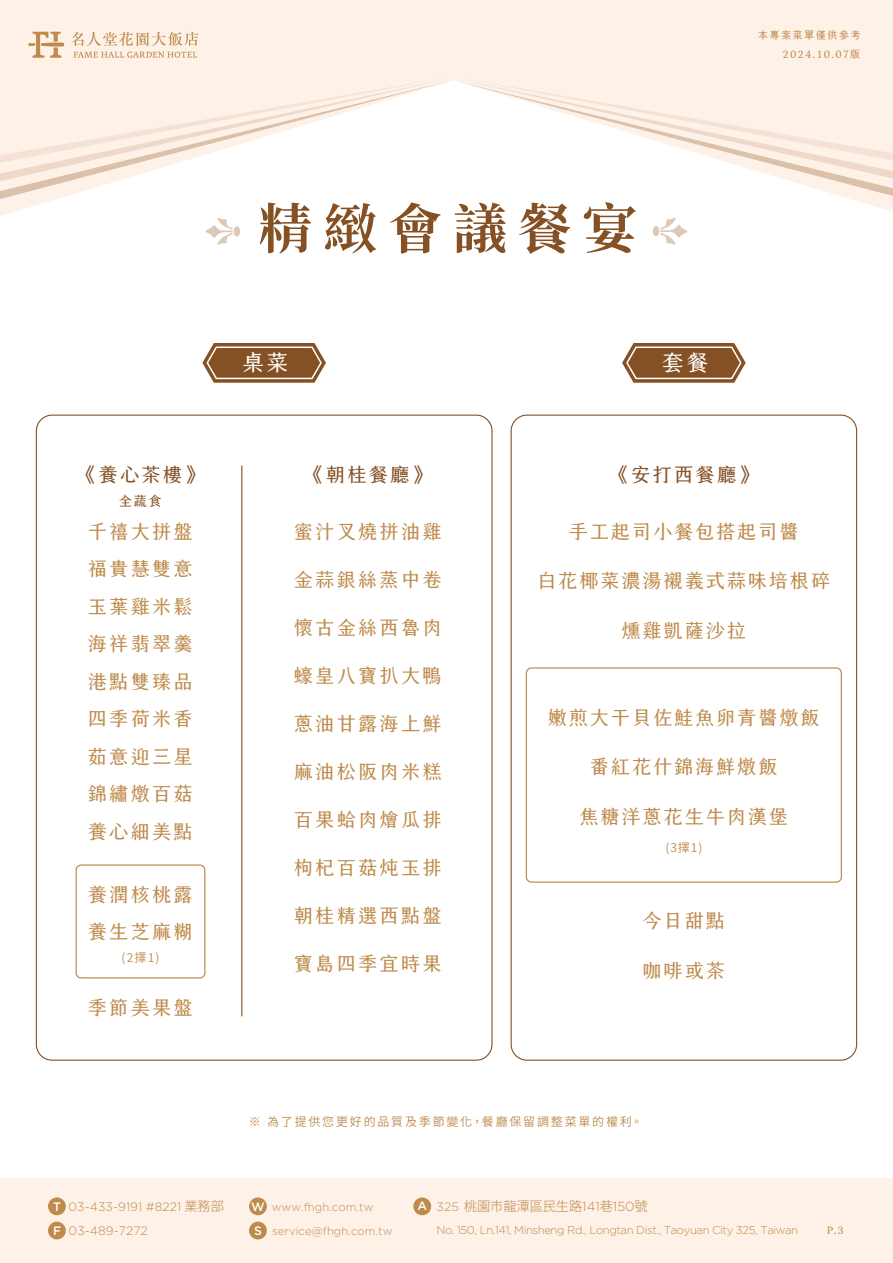
<style>
.page{position:relative;width:893px;height:1263px;background:#fff}
.page>*{position:absolute;margin:0;border:0;box-sizing:border-box;transform-origin:0 0}
.t1{font:700 54px "Source Han Serif TC";letter-spacing:.2em;color:#855023}
.t2{font:22.35px "creamfont 2.0 Regular";color:#fff}
.t3{font:19.5px/37.5px "creamfont 2.0 Regular";letter-spacing:.1em;color:#be8b4c;text-align:justify}
.t4{font:19.5px "creamfont 2.0 Regular";letter-spacing:.08em;color:#be8b4c}
.t5{font:19.5px "creamfont 2.0 Regular";letter-spacing:.1em;color:#855023}
.t6{font:13.5px "creamfont 2.0 Regular";color:#855023}
.t7{font:300 13.2px "Koz Go Pr 6 N";color:#be8b4c}
.t8{font:300 12.15px/23.7px "Gotham";letter-spacing:.01em;color:#be8b4c}
.t9{font:500 12.15px "Gotham";color:#fff}
.t10{font:600 12px "Noto Sans CJ Ktc";letter-spacing:.15em;color:#be8b4c}
.t11{font:300 11.25px "Gotham";letter-spacing:-.035em;color:#be8b4c}
.t12{font:300 11.25px "Gotham";letter-spacing:.005em;color:#be8b4c}
.t13{font:10.5px "creamfont 2.0 Regular";letter-spacing:.1em;color:#be8b4c}
.s1{font-weight:500;color:#fff}
.s2{font-family:"Koz Go Pr 6 N";font-size:13.2px}
.s3{font-family:"Gotham";font-size:12.15px}
.s4{font-family:"Gotham"}
.s5{font-weight:500;font-size:12.15px;color:#fff}
</style>
<div class="page">
<div style="left:0;top:1178px;width:893px;height:85px;background:#fef1e8"></div>
<svg style="left:0;top:0;width:893px;height:216px;background:#fef2ea"></svg>
<svg style="left:452px;top:170px;width:441px;height:36px"></svg>
<svg style="left:457px;top:170px;width:436px;height:19px"></svg>
<svg style="left:0;top:170px;width:452px;height:36px"></svg>
<svg style="left:0;top:170px;width:448px;height:19px"></svg>
<svg style="left:0;top:77px;width:893px;height:93px"></svg>
<svg style="left:29px;top:32px;width:35px;height:26px"></svg>
<svg style="left:74px;top:52px;width:123px;height:6px"></svg>
<svg style="left:71px;top:32px;width:128px;height:14px;background:#edd7c0"></svg>
<div style="left:234px;top:226px;width:6px;height:11px;background:#dcc9b6;border-radius:50%"></div>
<svg style="left:206px;top:218px;width:27px;height:27px"></svg>
<div style="left:653px;top:226px;width:6px;height:10px;background:#dcc9b6;border-radius:50%"></div>
<svg style="left:660px;top:218px;width:27px;height:27px"></svg>
<svg style="left:202px;top:343px;width:124px;height:40px;background:#9b6f4b"></svg>
<svg style="left:622px;top:343px;width:124px;height:40px;background:#9b6f4b"></svg>
<div style="left:76px;top:864px;width:129px;height:114px;border:1px solid #be8b4c;border-radius:5px"></div>
<div style="left:526px;top:667px;width:316px;height:216px;border:1px solid #be8b4c;border-radius:5px"></div>
<hr style="left:241px;top:465px;width:1px;height:551px;background:#855023">
<div style="left:48px;top:1197px;width:18px;height:18px;background:#be8b4c;border-radius:50%"></div>
<div style="left:48px;top:1221px;width:18px;height:18px;background:#be8b4c;border-radius:50%"></div>
<div style="left:413px;top:1197px;width:18px;height:18px;background:#be8b4c;border-radius:50%"></div>
<div style="left:249px;top:1197px;width:18px;height:18px;background:#be8b4c;border-radius:50%"></div>
<div style="left:249px;top:1221px;width:18px;height:18px;background:#be8b4c;border-radius:50%"></div>
<p class="t13" style="left:758px;top:26px;width:104px">本專案菜單僅供參考</p>
<p class="t13" style="left:783px;top:45px;width:80px">2024.10.07版</p>
<p class="t5" style="left:77px;top:457px;width:128px">《養心茶樓》</p>
<p class="t3" style="left:88px;top:510px;width:107px">千禧大拼盤福貴慧雙意玉葉雞米鬆海祥翡翠羹港點雙臻品四季荷米香茹意迎三星錦繡燉百菇養心細美點</p>
<p class="t6" style="left:119px;top:489px;width:45px">全蔬食</p>
<p class="t3" style="left:88px;top:873px;width:107px">養潤核桃露養生芝麻糊</p>
<p class="t10" style="left:122px;top:950px;width:39px">(2擇1)</p>
<p class="t3" style="left:88px;top:986px;width:107px">季節美果盤</p>
<h1 class="t1" style="left:259px;top:198px;width:380px">精緻會議餐宴</h1>
<p class="t2" style="left:242px;top:342px;width:48px">桌菜</p>
<p class="t2" style="left:662px;top:342px;width:48px">套餐</p>
<p class="t5" style="left:304px;top:457px;width:128px">《朝桂餐廳》</p>
<p class="t3" style="left:294px;top:510px;width:150px">蜜汁叉燒拼油雞</p>
<p class="t3" style="left:294px;top:558px;width:150px">金蒜銀絲蒸中卷</p>
<p class="t3" style="left:294px;top:606px;width:150px">懷古金絲西魯肉</p>
<p class="t3" style="left:294px;top:654px;width:150px">蠔皇八寶扒大鴨</p>
<p class="t3" style="left:294px;top:702px;width:150px">蔥油甘露海上鮮</p>
<p class="t3" style="left:294px;top:750px;width:150px">麻油松阪肉米糕</p>
<p class="t3" style="left:294px;top:798px;width:150px">百果蛤肉燴瓜排</p>
<p class="t3" style="left:294px;top:846px;width:150px">枸杞百菇炖玉排</p>
<p class="t3" style="left:294px;top:894px;width:150px">朝桂精選西點盤</p>
<p class="t3" style="left:294px;top:942px;width:150px">寶島四季宜時果</p>
<p class="t5" style="left:610px;top:457px;width:150px">《安打西餐廳》</p>
<p class="t4" style="left:569px;top:513px;width:232px">手工起司小餐包搭起司醬</p>
<p class="t4" style="left:537px;top:563px;width:295px">白花椰菜濃湯襯義式蒜味培根碎</p>
<p class="t3" style="left:621px;top:609px;width:126px">燻雞凱薩沙拉</p>
<p class="t4" style="left:548px;top:699px;width:274px">嫩煎大干貝佐鮭魚卵青醬燉飯</p>
<p class="t4" style="left:590px;top:749px;width:189px">番紅花什錦海鮮燉飯</p>
<p class="t4" style="left:579px;top:798px;width:211px">焦糖洋蔥花生牛肉漢堡</p>
<p class="t10" style="left:665px;top:841px;width:38px">(3擇1)</p>
<p class="t3" style="left:642px;top:899px;width:84px">今日甜點</p>
<p class="t3" style="left:642px;top:949px;width:84px">咖啡或茶</p>
<p class="t10" style="left:249px;top:1115px;width:395px">※ 為了提供您更好的品質及季節變化，餐廳保留調整菜單的權利。</p>
<p class="t8" style="left:53px;top:1195px;width:172px"><span class="s1">T</span> 03-433-9191 #8221 <span class="s2">業務部<br></span><span class="s1">F</span> 03-489-7272</p>
<p class="t7" style="left:437px;top:1199px;width:213px"><span class="s3">325</span> 桃園市龍潭區民生路<span class="s4">141</span>巷<span class="s4">150</span>號</p>
<p class="t9" style="left:417px;top:1198px;width:11px">A</p>
<p class="t12" style="left:251px;top:1200px;width:124px"><span class="s5">W</span> www.fhgh.com.tw</p>
<p class="t11" style="left:437px;top:1223px;width:363px">No. 150, Ln.141, Minsheng Rd., Longtan Dist., Taoyuan City 325, Taiwan</p>
<p class="t12" style="left:254px;top:1224px;width:140px"><span class="s5">S</span> service@fhgh.com.tw</p>
<p class="t13" style="left:827px;top:1221px;width:18px">P.3</p>
</div>
